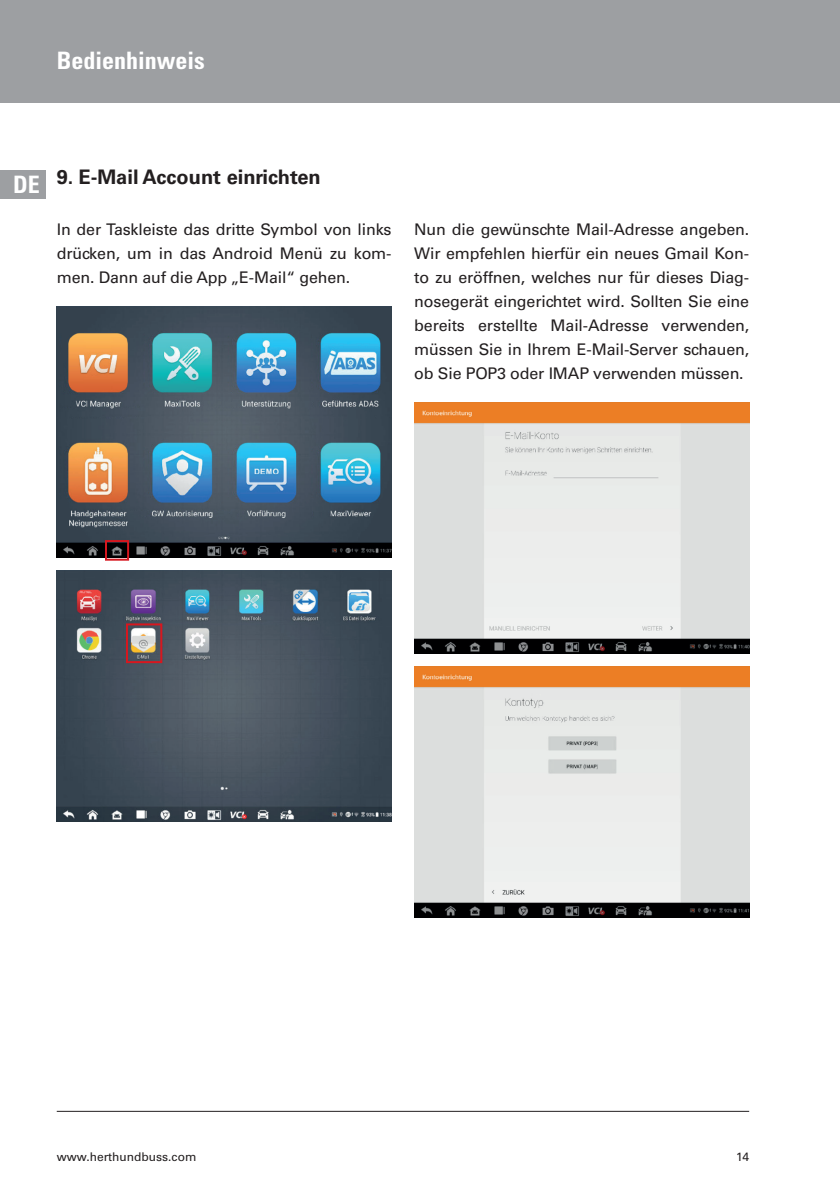
<style>
.page{position:relative;width:840px;height:1191px;background:#fff}
.page>*{position:absolute;margin:0;border:0;box-sizing:border-box;transform-origin:0 0}
.t1{font:700 condensed 24px "Univers LT Pro";color:#fff}
.t2{font:700 20px "Univers LT Pro 65";color:#231f20}
.t3{font:16px/24px "Univers LT Pro 55 Roman";letter-spacing:-.01em;color:#231f20;text-align:justify}
.t4{font:12px "Univers LT Pro 55 Roman";color:#231f20}
.s1{font-family:"Univers LT Pro";font-stretch:condensed;font-size:24px;color:#fff}
</style>
<div class="page">
<div style="left:0;top:0;width:839px;height:102px;background:#9d9fa2"></div>
<hr style="left:57px;top:1111px;width:691px;height:1px;background:#231f20">
<div style="left:0;top:170px;width:45px;height:28px;background:#9d9fa2"></div>
<img style="left:57px;top:306px;width:334px;height:251px">
<img style="left:414px;top:402px;width:334px;height:251px">
<img style="left:57px;top:570px;width:334px;height:251px">
<img style="left:414px;top:666px;width:334px;height:251px">
<div style="left:105px;top:540px;width:24px;height:20px;border:2px solid #d7171f"></div>
<div style="left:126px;top:623px;width:36px;height:40px;border:2px solid #d7171f"></div>
<h1 class="t1" style="left:57px;top:46px;width:150px">Bedienhinweis</h1>
<p class="t2" style="left:13px;top:163px;width:309px"><span class="s1">DE</span> 9. E-Mail Account einrichten</p>
<p class="t3" style="left:57px;top:216px;width:336px">In der Taskleiste das dritte Symbol von links drücken, um in das Android Menü zu kom&shy;men. Dann auf die App „E-Mail“ gehen.</p>
<p class="t3" style="left:414px;top:216px;width:336px">Nun die gewünschte Mail-Adresse angeben.<br>Wir empfehlen hierfür ein neues Gmail Kon&shy;to zu eröffnen, welches nur für dieses Diag&shy;nosegerät eingerichtet wird. Sollten Sie eine bereits erstellte Mail-Adresse verwenden, müssen Sie in Ihrem E-Mail-Server schauen, ob Sie POP3 oder IMAP verwenden müssen.</p>
<p class="t4" style="left:57px;top:1148px;width:141px">www.herthundbuss.com</p>
<p class="t4" style="left:735px;top:1148px;width:14px">14</p>
</div>
